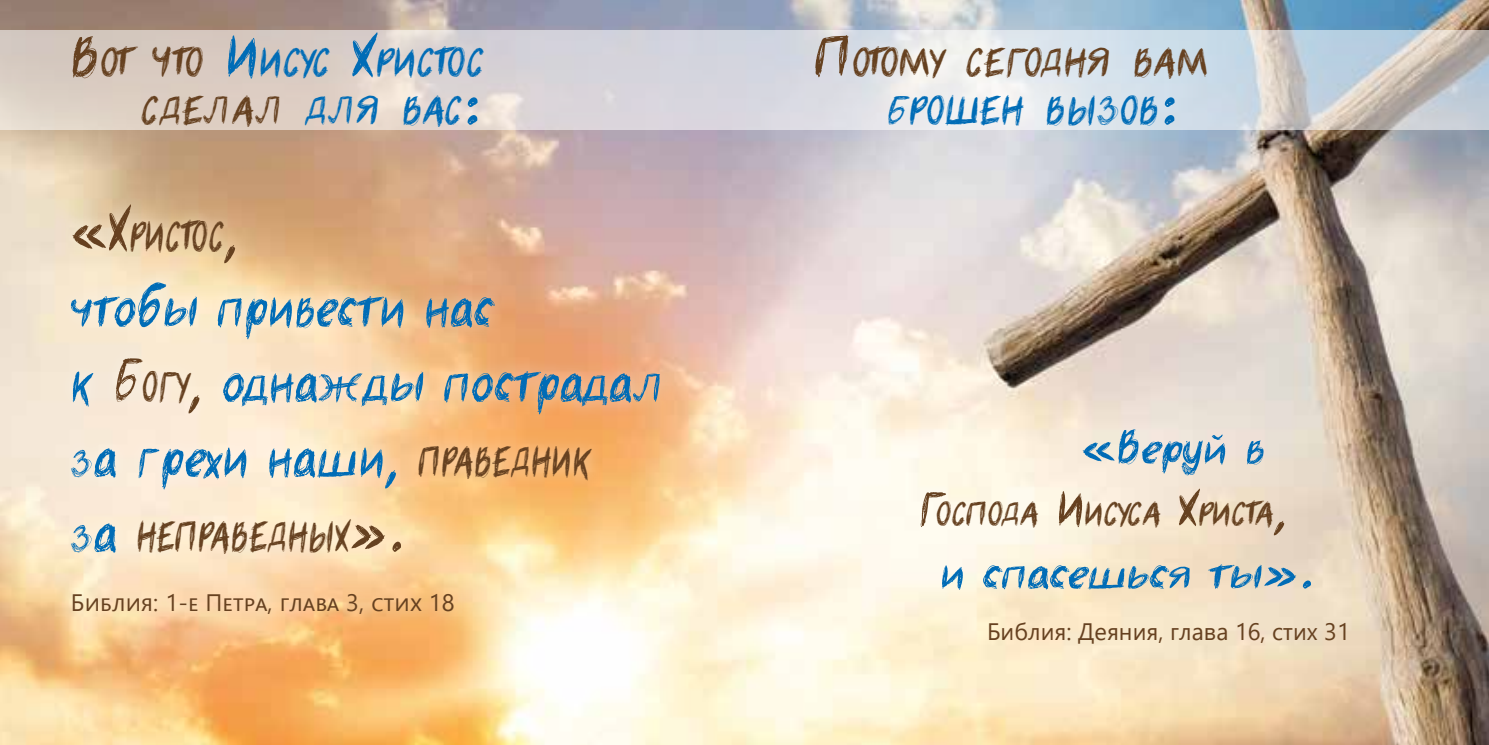
<style>
.page{position:relative;width:1489px;height:745px;background:#fff}
.page>*{position:absolute;margin:0;border:0;box-sizing:border-box;transform-origin:0 0}
.t1{font:63px/75px "beermoney";letter-spacing:.01em;color:#006cb6;scale:.83 1}
.t2{font:50px "beermoney";color:#006cb6}
.t3{font:44px "beermoney";letter-spacing:.015em;color:#664120;scale:.83 1}
.t4{font:42px/47.5px "beermoney";letter-spacing:.015em;color:#006cb6;text-align:right}
.t5{font:42px/47.5px "beermoney";letter-spacing:.015em;color:#664120}
.t6{font:35px "beermoney";color:#664120}
.t7{font:23.75px "Segoe UI";color:#664120}
.s1{font-size:60px;color:#664120}
.s2{color:#664120}
.s3{font-size:60px}
.s4{color:#006cb6}
.s5{font-size:60px;color:#006cb6}
.s6{font-size:63px}
.s7{font-size:44px;color:#664120}
.s8{font-size:63px;color:#006cb6}
.s9{font-size:50px}
</style>
<div class="page">
<img style="left:0;top:0;width:1488px;height:744px">
<svg style="left:0;top:30px;width:1488px;height:99px"></svg>
<div style="left:56px;top:190px;width:619px;height:437px;background:#fff;opacity:.5"></div>
<p class="t4" style="left:71px;top:38px;width:414px"><span class="s1">В</span><span class="s2">от что</span> <span class="s3">И</span>исус <span class="s3">Х</span>ристос <span class="s2">сделал</span> для вас<span class="s3">:</span></p>
<p class="t5" style="left:885px;top:38px;width:324px;text-indent:-70px"><span class="s3">П</span>отому сегодня вам <span class="s4">брошен вызов</span><span class="s5">:</span></p>
<p class="t3" style="left:71px;top:207px;width:203px"><span class="s6">«Х</span>ристос<span class="s6">,</span></p>
<p class="t1" style="left:71px;top:266px;width:713px">чтобы привести нас<br>к <span class="s2">Б</span><span class="s7">огу</span><span class="s2">,</span> однажды пострадал за грехи наши, <span class="s7">праведник</span></p>
<p class="t3" style="left:71px;top:507px;width:404px"><span class="s8">за</span> неправедных<span class="s6">».</span></p>
<p class="t7" style="left:71px;top:579px;width:385px">Библия: 1-е Петра, глава 3, стих 18</p>
<p class="t2" style="left:1081px;top:412px;width:185px">«Веруй в</p>
<p class="t6" style="left:918px;top:490px;width:370px"><span class="s9">Г</span>оспода <span class="s9">И</span>исуса <span class="s9">Х</span>риста<span class="s9">,</span></p>
<p class="t2" style="left:940px;top:537px;width:376px">и спасешься ты».</p>
<p class="t7" style="left:986px;top:609px;width:364px">Библия: Деяния, глава 16, стих 31</p>
</div>
